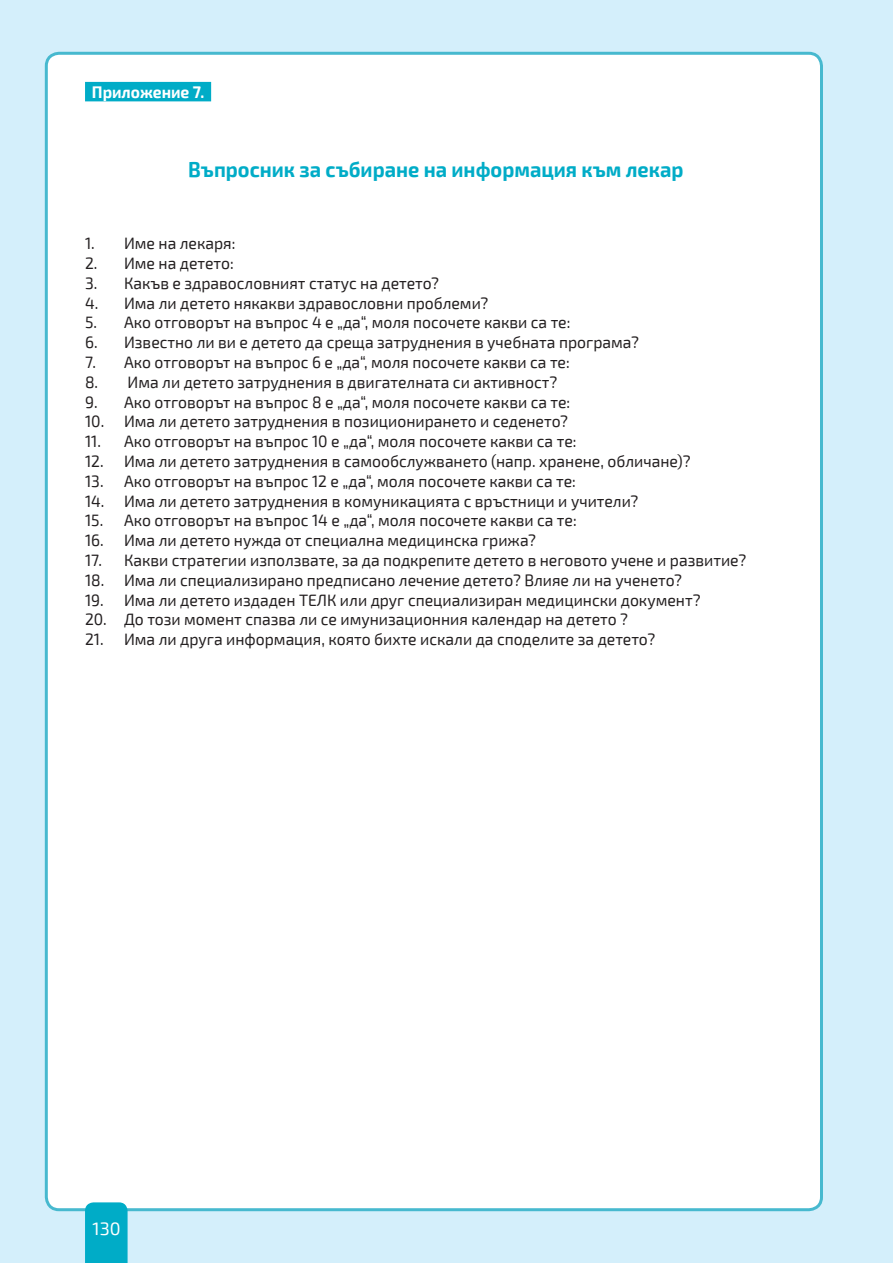
<style>
.page{position:relative;width:893px;height:1263px;background:#d4effb}
.page>*{position:absolute;margin:0;border:0;box-sizing:border-box;transform-origin:0 0}
.t1{font:700 21px "Exo 2";color:#00acc7;scale:.95 1}
.t2{font:18px "Exo 2";color:#fff}
.t3{font:16.5px "Exo 2";color:#231f20;scale:.95 1}
.t4{font:700 16.5px "Exo 2";color:#fff;scale:.95 1}
</style>
<div class="page">
<div style="left:46px;top:53px;width:775px;height:1157px;background:#fff;border-radius:13px"></div>
<div style="left:85px;top:1202px;width:43px;height:61px;background:#00acc7"></div>
<div style="left:85px;top:82px;width:126px;height:19px;background:#00acc7"></div>
<p class="t4" style="left:92px;top:82px;width:120px">Приложение 7.</p>
<p class="t1" style="left:188px;top:157px;width:523px">Въпросник за събиране на информация към лекар</p>
<p class="t3" style="left:85px;top:234px;width:160px">1. Име на лекаря:</p>
<p class="t3" style="left:85px;top:254px;width:158px">2. Име на детето:</p>
<p class="t3" style="left:85px;top:273px;width:374px">3. Какъв е здравословният статус на детето?</p>
<p class="t3" style="left:85px;top:293px;width:426px">4. Има ли детето някакви здравословни проблеми?</p>
<p class="t3" style="left:85px;top:313px;width:512px">5. Ако отговорът на въпрос 4 е „да“, моля посочете какви са те:</p>
<p class="t3" style="left:85px;top:333px;width:585px">6. Известно ли ви е детето да среща затруднения в учебната програма?</p>
<p class="t3" style="left:85px;top:353px;width:512px">7. Ако отговорът на въпрос 6 е „да“, моля посочете какви са те:</p>
<p class="t3" style="left:85px;top:372px;width:499px">8. Има ли детето затруднения в двигателната си активност?</p>
<p class="t3" style="left:85px;top:392px;width:512px">9. Ако отговорът на въпрос 8 е „да“, моля посочете какви са те:</p>
<p class="t3" style="left:85px;top:412px;width:510px">10. Има ли детето затруднения в позиционирането и седенето?</p>
<p class="t3" style="left:85px;top:432px;width:519px">11. Ако отговорът на въпрос 10 е „да“, моля посочете какви са те:</p>
<p class="t3" style="left:85px;top:452px;width:639px">12. Има ли детето затруднения в самообслужването (напр. хранене, обличане)?</p>
<p class="t3" style="left:85px;top:471px;width:518px">13. Ако отговорът на въпрос 12 е „да“, моля посочете какви са те:</p>
<p class="t3" style="left:85px;top:491px;width:584px">14. Има ли детето затруднения в комуникацията с връстници и учители?</p>
<p class="t3" style="left:85px;top:511px;width:519px">15. Ако отговорът на въпрос 14 е „да“, моля посочете какви са те:</p>
<p class="t3" style="left:85px;top:531px;width:476px">16. Има ли детето нужда от специална медицинска грижа?</p>
<p class="t3" style="left:85px;top:551px;width:697px">17. Какви стратегии използвате, за да подкрепите детето в неговото учене и развитие?</p>
<p class="t3" style="left:85px;top:570px;width:630px">18. Има ли специализирано предписано лечение детето? Влияе ли на ученето?</p>
<p class="t3" style="left:85px;top:590px;width:649px">19. Има ли детето издаден ТЕЛК или друг специализиран медицински документ?</p>
<p class="t3" style="left:85px;top:610px;width:573px">20. До този момент спазва ли се имунизационния календар на детето ?</p>
<p class="t3" style="left:85px;top:630px;width:602px">21. Има ли друга информация, която бихте искали да споделите за детето?</p>
<p class="t2" style="left:92px;top:1218px;width:30px">130</p>
</div>
